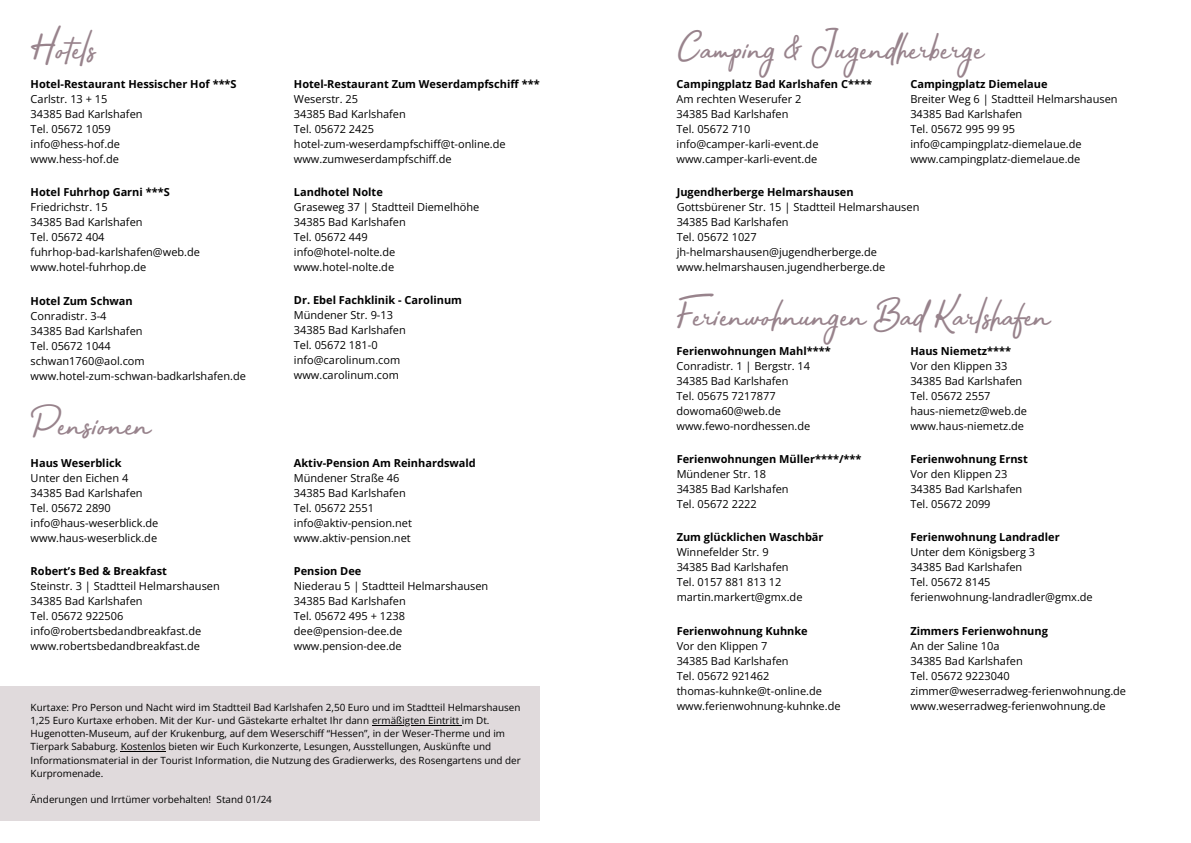
<style>
.page{position:relative;width:1191px;height:843px;background:#fff}
.page>*{position:absolute;margin:0;border:0;box-sizing:border-box;transform-origin:0 0}
.t1{font:42px "Bahagia";color:#98838c}
.t2{font:11px/15px "Open Sans";color:#000}
.t3{font:700 11px "Open Sans";color:#000}
.t4{font:9.9px/13.2px "Open Sans";color:#000}
.s1{font-weight:700}
</style>
<div class="page">
<div style="left:0;top:686px;width:539px;height:134px;background:#e0dadc"></div>
<hr style="left:372px;top:724px;width:90px;height:1px;background:#000">
<hr style="left:121px;top:751px;width:45px;height:1px;background:#000">
<h2 class="t1" style="left:31px;top:24px;width:66px">Hotels</h2>
<h1 class="t2" style="left:31px;top:76px;width:207px"><span class="s1">Hotel-Restaurant Hessischer Hof ***S<br></span>Carlstr. 13 + 15<br>34385 Bad Karlshafen<br>Tel. 05672 1059<br>info@hess-hof.de<br>www.hess-hof.de</h1>
<h2 class="t2" style="left:294px;top:76px;width:247px"><span class="s1">Hotel-Restaurant Zum Weserdampfschiff ***<br></span>Weserstr. 25<br>34385 Bad Karlshafen<br>Tel. 05672 2425 hotel-zum-weserdampfschiff@t-online.de www.zumweserdampfschiff.de</h2>
<h2 class="t2" style="left:31px;top:184px;width:171px"><span class="s1">Hotel Fuhrhop Garni ***S<br></span>Friedrichstr. 15<br>34385 Bad Karlshafen<br>Tel. 05672 404 fuhrhop-bad-karlshafen@web.de www.hotel-fuhrhop.de</h2>
<h2 class="t2" style="left:294px;top:184px;width:187px"><span class="s1">Landhotel Nolte<br></span>Graseweg 37 | Stadtteil Diemelhöhe<br>34385 Bad Karlshafen<br>Tel. 05672 449<br>info@hotel-nolte.de www.hotel-nolte.de</h2>
<h2 class="t2" style="left:31px;top:293px;width:217px"><span class="s1">Hotel Zum Schwan<br></span>Conradistr. 3-4<br>34385 Bad Karlshafen<br>Tel. 05672 1044<br>schwan1760@aol.com www.hotel-zum-schwan-badkarlshafen.de</h2>
<h2 class="t1" style="left:31px;top:400px;width:121px">Pensionen</h2>
<h1 class="t2" style="left:31px;top:455px;width:129px"><span class="s1">Haus Weserblick<br></span>Unter den Eichen 4<br>34385 Bad Karlshafen<br>Tel. 05672 2890 info@haus-weserblick.de www.haus-weserblick.de</h1>
<h2 class="t2" style="left:31px;top:563px;width:191px"><span class="s1">Robert’s Bed &amp; Breakfast<br></span>Steinstr. 3 | Stadtteil Helmarshausen<br>34385 Bad Karlshafen<br>Tel. 05672 922506 info@robertsbedandbreakfast.de www.robertsbedandbreakfast.de</h2>
<h2 class="t2" style="left:294px;top:292px;width:170px"><span class="s1">Dr. Ebel Fachklinik - Carolinum<br></span>Mündener Str. 9-13<br>34385 Bad Karlshafen<br>Tel. 05672 181-0 info@carolinum.com www.carolinum.com</h2>
<h2 class="t2" style="left:294px;top:455px;width:183px"><span class="s1">Aktiv-Pension Am Reinhardswald<br></span>Mündener Straße 46<br>34385 Bad Karlshafen<br>Tel. 05672 2551 info@aktiv-pension.net www.aktiv-pension.net</h2>
<h2 class="t2" style="left:294px;top:563px;width:196px"><span class="s1">Pension Dee<br></span>Niederau 5 | Stadtteil Helmarshausen<br>34385 Bad Karlshafen<br>Tel. 05672 495 + 1238 dee@pension-dee.de www.pension-dee.de</h2>
<h2 class="t4" style="left:31px;top:700px;width:491px">Kurtaxe: Pro Person und Nacht wird im Stadtteil Bad Karlshafen 2,50 Euro und im Stadtteil Helmarshausen<br>1,25 Euro Kurtaxe erhoben. Mit der Kur- und Gästekarte erhaltet Ihr dann ermäßigten Eintritt im Dt.</h2>
<h2 class="t4" style="left:31px;top:726px;width:491px">Hugenotten-Museum, auf der Krukenburg, auf dem Weserschiff “Hessen”, in der Weser-Therme und im Tierpark Sababurg. Kostenlos bieten wir Euch Kurkonzerte, Lesungen, Ausstellungen, Auskünfte und Informationsmaterial in der Tourist Information, die Nutzung des Gradierwerks, des Rosengartens und der Kurpromenade.</h2>
<h2 class="t4" style="left:31px;top:792px;width:182px">Änderungen und Irrtümer vorbehalten!</h2>
<h2 class="t4" style="left:216px;top:792px;width:57px">Stand 01/24</h2>
<p class="t1" style="left:676px;top:24px;width:308px">Camping &amp; Jugendherberge</p>
<p class="t2" style="left:676px;top:76px;width:197px"><span class="s1">Campingplatz Bad Karlshafen C****<br></span>Am rechten Weserufer 2<br>34385 Bad Karlshafen<br>Tel. 05672 710 info@camper-karli-event.de www.camper-karli-event.de</p>
<h1 class="t2" style="left:910px;top:76px;width:209px"><span class="s1">Campingplatz Diemelaue<br></span>Breiter Weg 6 | Stadtteil Helmarshausen<br>34385 Bad Karlshafen<br>Tel. 05672 995 99 95 info@campingplatz-diemelaue.de www.campingplatz-diemelaue.de</h1>
<h2 class="t2" style="left:676px;top:184px;width:244px"><span class="s1">Jugendherberge Helmarshausen </span>Gottsbürener Str. 15 | Stadtteil Helmarshausen 34385 Bad Karlshafen<br>Tel. 05672 1027 jh-helmarshausen@jugendherberge.de www.helmarshausen.jugendherberge.de</h2>
<h2 class="t1" style="left:676px;top:292px;width:374px">Ferienwohnungen Bad Karlshafen</h2>
<h2 class="t2" style="left:676px;top:343px;width:156px"><span class="s1">Ferienwohnungen Mahl****<br></span>Conradistr. 1 | Bergstr. 14<br>34385 Bad Karlshafen<br>Tel. 05675 7217877 dowoma60@web.de www.fewo-nordhessen.de</h2>
<h1 class="t2" style="left:910px;top:343px;width:118px"><span class="s1">Haus Niemetz****<br></span>Vor den Klippen 33<br>34385 Bad Karlshafen<br>Tel. 05672 2557 haus-niemetz@web.de www.haus-niemetz.de</h1>
<h2 class="t2" style="left:676px;top:451px;width:186px"><span class="s1">Ferienwohnungen Müller****/***<br></span>Mündener Str. 18<br>34385 Bad Karlshafen<br>Tel. 05672 2222</h2>
<h2 class="t2" style="left:910px;top:451px;width:119px"><span class="s1">Ferienwohnung Ernst<br></span>Vor den Klippen 23<br>34385 Bad Karlshafen<br>Tel. 05672 2099</h2>
<h2 class="t2" style="left:676px;top:529px;width:148px"><span class="s1">Zum glücklichen Waschbär<br></span>Winnefelder Str. 9<br>34385 Bad Karlshafen<br>Tel. 0157 881 813 12 martin.markert@gmx.de</h2>
<h2 class="t2" style="left:676px;top:622px;width:165px"><span class="s1">Ferienwohnung Kuhnke<br></span>Vor den Klippen 7<br>34385 Bad Karlshafen<br>Tel. 05672 921462 thomas-kuhnke@t-online.de www.ferienwohnung-kuhnke.de</h2>
<p class="t3" style="left:910px;top:529px;width:151px">Ferienwohnung Landradler</p>
<p class="t2" style="left:910px;top:544px;width:184px">Unter dem Königsberg 3<br>34385 Bad Karlshafen<br>Tel. 05672 8145 ferienwohnung-landradler@gmx.de</p>
<h2 class="t2" style="left:910px;top:622px;width:217px"><span class="s1">Zimmers Ferienwohnung<br></span>An der Saline 10a<br>34385 Bad Karlshafen<br>Tel. 05672 9223040 zimmer@weserradweg-ferienwohnung.de www.weserradweg-ferienwohnung.de</h2>
</div>
